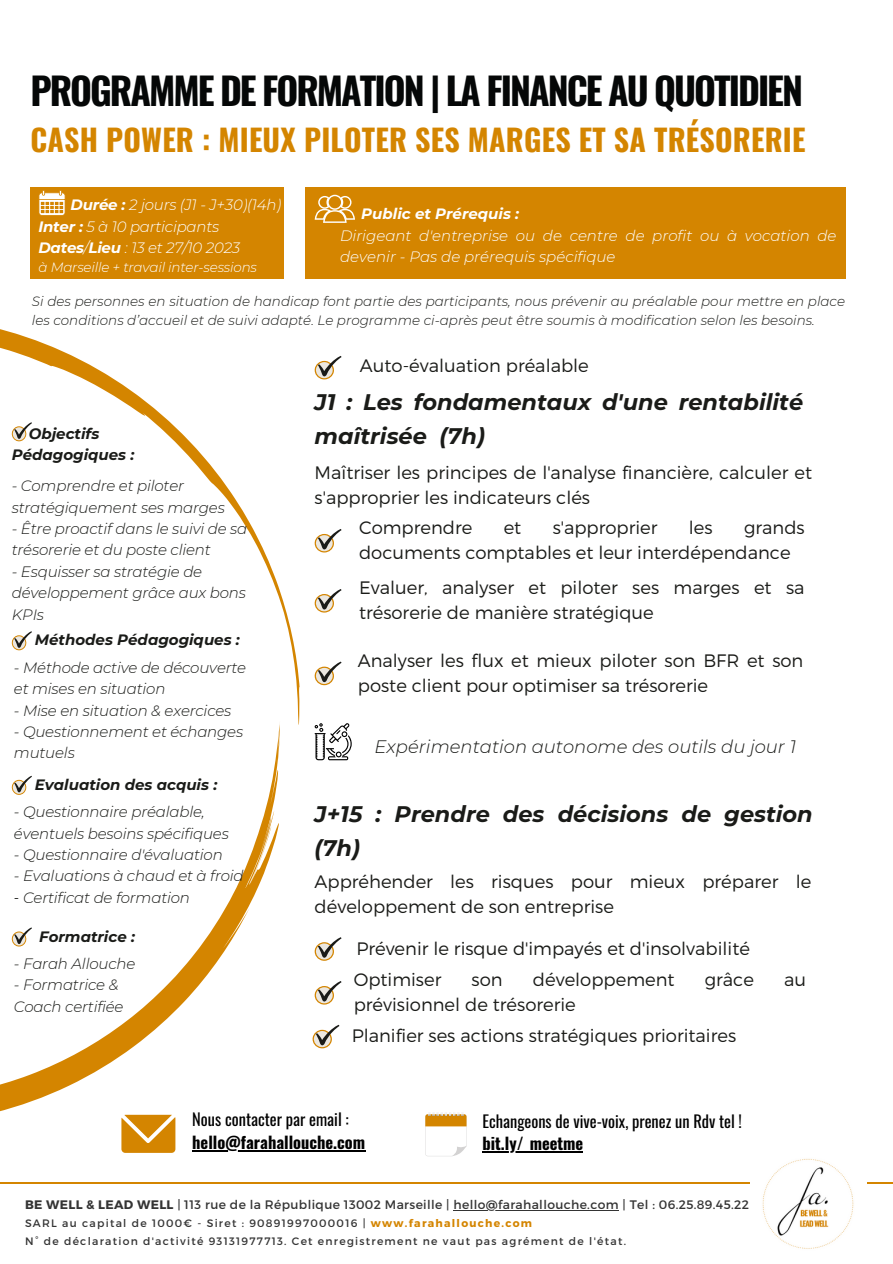
<style>
.page{position:relative;width:893px;height:1264px;background:#fff}
.page>*{position:absolute;margin:0;border:0;box-sizing:border-box;transform-origin:0 0}
.t1{font:700 37.5px "Oswald";letter-spacing:-.055em;color:#050707}
.t2{font:700 30px "Oswald";letter-spacing:.005em;color:#d48500}
.t3{font:italic 700 22.5px/33.8px "Montserrat";color:#1a1b18}
.t4{font:300 18px/24.8px "Montserrat";color:#1a1b18}
.t5{font:italic 300 18px "Montserrat";color:#1a1b18}
.t6{font:16.35px "Oswald";color:#000}
.t7{font:700 16.35px "Oswald";color:#000}
.t8{font:italic 300 15px/21.3px "Montserrat";letter-spacing:-.01em;color:#1a1b18}
.t9{font:italic 300 15px/21.3px "Montserrat";color:#fff}
.t10{font:italic 700 15px/21.3px "Montserrat";color:#1a1b18}
.t11{font:italic 700 15px "Montserrat";color:#fff}
.t12{font:italic 300 13.5px/19px "Montserrat";color:#1a1b18}
.t13{font:italic 300 13.5px "Montserrat";letter-spacing:-.015em;color:#fff}
.t14{font:12.3px "Montserrat";letter-spacing:.03em;color:#343434}
.t15{font:10.8px/18px "Montserrat";letter-spacing:.115em;color:#343434}
.s1{font-weight:700}
.s2{font-style:normal}
.s3{font-weight:700;color:#d48500}
</style>
<div class="page">
<div style="left:30px;top:187px;width:254px;height:91px;background:#d48500"></div>
<div style="left:305px;top:187px;width:540px;height:91px;background:#d48500"></div>
<svg style="left:314px;top:195px;width:41px;height:28px"></svg>
<svg style="left:39px;top:190px;width:26px;height:26px"></svg>
<svg style="left:0;top:329px;width:300px;height:795px"></svg>
<svg style="left:314px;top:529px;width:27px;height:23px"></svg>
<svg style="left:314px;top:589px;width:27px;height:23px"></svg>
<svg style="left:12px;top:422px;width:20px;height:19px"></svg>
<svg style="left:12px;top:631px;width:20px;height:19px"></svg>
<svg style="left:12px;top:775px;width:20px;height:19px"></svg>
<svg style="left:12px;top:927px;width:20px;height:19px"></svg>
<svg style="left:121px;top:1114px;width:54px;height:38px;background:#db992a"></svg>
<hr style="left:192px;top:1149px;width:173px;height:1px;background:#000">
<svg style="left:425px;top:1112px;width:41px;height:44px"></svg>
<hr style="left:482px;top:1151px;width:101px;height:1px;background:#000">
<svg style="left:314px;top:661px;width:27px;height:24px"></svg>
<svg style="left:314px;top:981px;width:27px;height:23px"></svg>
<svg style="left:314px;top:937px;width:27px;height:23px"></svg>
<svg style="left:314px;top:356px;width:27px;height:23px"></svg>
<hr style="left:0;top:1181px;width:892px;height:2px;background:#d48500">
<img style="left:750px;top:1158px;width:116px;height:91px">
<hr style="left:453px;top:1209px;width:166px;height:1px;background:#343434">
<svg style="left:314px;top:723px;width:38px;height:37px"></svg>
<svg style="left:312px;top:1024px;width:27px;height:24px"></svg>
<h1 class="t1" style="left:30px;top:61px;width:774px">PROGRAMME DE FORMATION | LA FINANCE AU QUOTIDIEN</h1>
<h2 class="t2" style="left:30px;top:116px;width:776px">CASH POWER : MIEUX PILOTER SES MARGES ET SA TRÉSORERIE</h2>
<p class="t9" style="left:38px;top:194px;width:244px;text-indent:32px"><span class="s1">Durée :</span> 2 jours (J1 - J+30)(14h)<br><span class="s1">Inter :</span> 5 à 10 participants<br><span class="s1">Dates</span>/<span class="s1">Lieu</span> : 13 et 27/10 2023</p>
<p class="t13" style="left:38px;top:259px;width:220px">à Marseille + travail inter-sessions</p>
<p class="t11" style="left:361px;top:205px;width:159px">Public et Prérequis :</p>
<p class="t9" style="left:340px;top:225px;width:498px">Dirigeant d'entreprise ou de centre de profit ou à vocation de devenir - Pas de prérequis spécifique</p>
<p class="t12" style="left:32px;top:291px;width:814px">Si des personnes en situation de handicap font partie des participants, nous prévenir au préalable pour mettre en place les conditions d’accueil et de suivi adapté. Le programme ci-après peut être soumis à modification selon les besoins.</p>
<p class="t10" style="left:12px;top:423px;width:124px;text-indent:17px">Objectifs<br>Pédagogiques :</p>
<p class="t8" style="left:12px;top:475px;width:215px">- Comprendre et piloter stratégiquement ses marges</p>
<p class="t8" style="left:12px;top:518px;width:237px">- Être proactif dans le suivi de sa trésorerie et du poste client</p>
<p class="t8" style="left:12px;top:560px;width:236px">- Esquisser sa stratégie de développement grâce aux bons<br>KPIs</p>
<p class="t10" style="left:35px;top:629px;width:206px">Méthodes Pédagogiques :</p>
<p class="t8" style="left:14px;top:656px;width:234px">- Méthode active de découverte et mises en situation</p>
<p class="t8" style="left:14px;top:699px;width:219px">- Mise en situation &amp; exercices</p>
<p class="t8" style="left:14px;top:720px;width:231px">- Questionnement et échanges mutuels</p>
<p class="t10" style="left:35px;top:774px;width:184px">Evaluation des acquis :</p>
<p class="t8" style="left:14px;top:801px;width:216px">- Questionnaire préalable, éventuels besoins spécifiques</p>
<p class="t8" style="left:14px;top:844px;width:210px">- Questionnaire d'évaluation</p>
<p class="t8" style="left:14px;top:865px;width:231px">- Evaluations à chaud et à froid</p>
<p class="t8" style="left:14px;top:886px;width:178px"><span class="s2">-</span> Certificat de formation</p>
<p class="t10" style="left:39px;top:925px;width:97px">Formatrice :</p>
<p class="t8" style="left:14px;top:952px;width:123px">- Farah Allouche</p>
<p class="t8" style="left:14px;top:974px;width:111px">- Formatrice &amp;<br>Coach certifiée</p>
<p class="t4" style="left:360px;top:352px;width:230px">Auto-évaluation préalable</p>
<p class="t3" style="left:314px;top:385px;width:490px">J1 : Les fondamentaux d'une rentabilité maîtrisée (7h)</p>
<p class="t4" style="left:314px;top:459px;width:499px">Maîtriser les principes de l'analyse financière, calculer et s'approprier les indicateurs clés</p>
<p class="t4" style="left:359px;top:514px;width:447px;text-indent:385px">grands documents comptables et leur interdépendance</p>
<p class="t4" style="left:359px;top:574px;width:447px">Evaluer, analyser et piloter ses marges et sa trésorerie de manière stratégique</p>
<p class="t4" style="left:359px;top:514px;width:115px">Comprendre</p>
<p class="t4" style="left:503px;top:514px;width:19px">et</p>
<p class="t4" style="left:552px;top:514px;width:106px">s'approprier</p>
<p class="t4" style="left:688px;top:514px;width:25px">les</p>
<p class="t4" style="left:358px;top:647px;width:447px">Analyser les flux et mieux piloter son BFR et son poste client pour optimiser sa trésorerie</p>
<p class="t5" style="left:374px;top:736px;width:423px">Expérimentation autonome des outils du jour 1</p>
<p class="t3" style="left:314px;top:797px;width:499px">J+15 : Prendre des décisions de gestion (7h)</p>
<p class="t4" style="left:314px;top:868px;width:498px">Appréhender les risques pour mieux préparer le développement de son entreprise</p>
<p class="t4" style="left:354px;top:931px;width:397px;line-height:31.3px">Prévenir le risque d'impayés et d'insolvabilité<br>Optimiser</p>
<p class="t4" style="left:471px;top:966px;width:33px">son</p>
<p class="t4" style="left:533px;top:966px;width:143px">développement</p>
<p class="t4" style="left:704px;top:966px;width:51px">grâce</p>
<p class="t4" style="left:784px;top:966px;width:24px">au</p>
<p class="t4" style="left:354px;top:991px;width:223px">prévisionnel de trésorerie</p>
<p class="t4" style="left:351px;top:1022px;width:386px">Planifier ses actions stratégiques prioritaires</p>
<p class="t6" style="left:192px;top:1106px;width:158px">Nous contacter par email :</p>
<p class="t7" style="left:192px;top:1129px;width:174px">hello@farahallouche.com</p>
<p class="t6" style="left:482px;top:1108px;width:261px">Echangeons de vive-voix, prenez un Rdv tel !</p>
<p class="t7" style="left:482px;top:1130px;width:102px">bit.ly/_meetme</p>
<p class="t14" style="left:25px;top:1196px;width:725px"><span class="s1">BE WELL &amp; LEAD WELL</span> | 113 rue de la République 13002 Marseille | hello@farahallouche.com | Tel : 06.25.89.45.22</p>
<p class="t15" style="left:25px;top:1213px;width:602px">SARL au capital de 1000€ - Siret : 90891997000016 | <span class="s3">www.farahallouche.com<br></span>N° de déclaration d'activité 93131977713. Cet enregistrement ne vaut pas agrément de l'état.</p>
</div>
